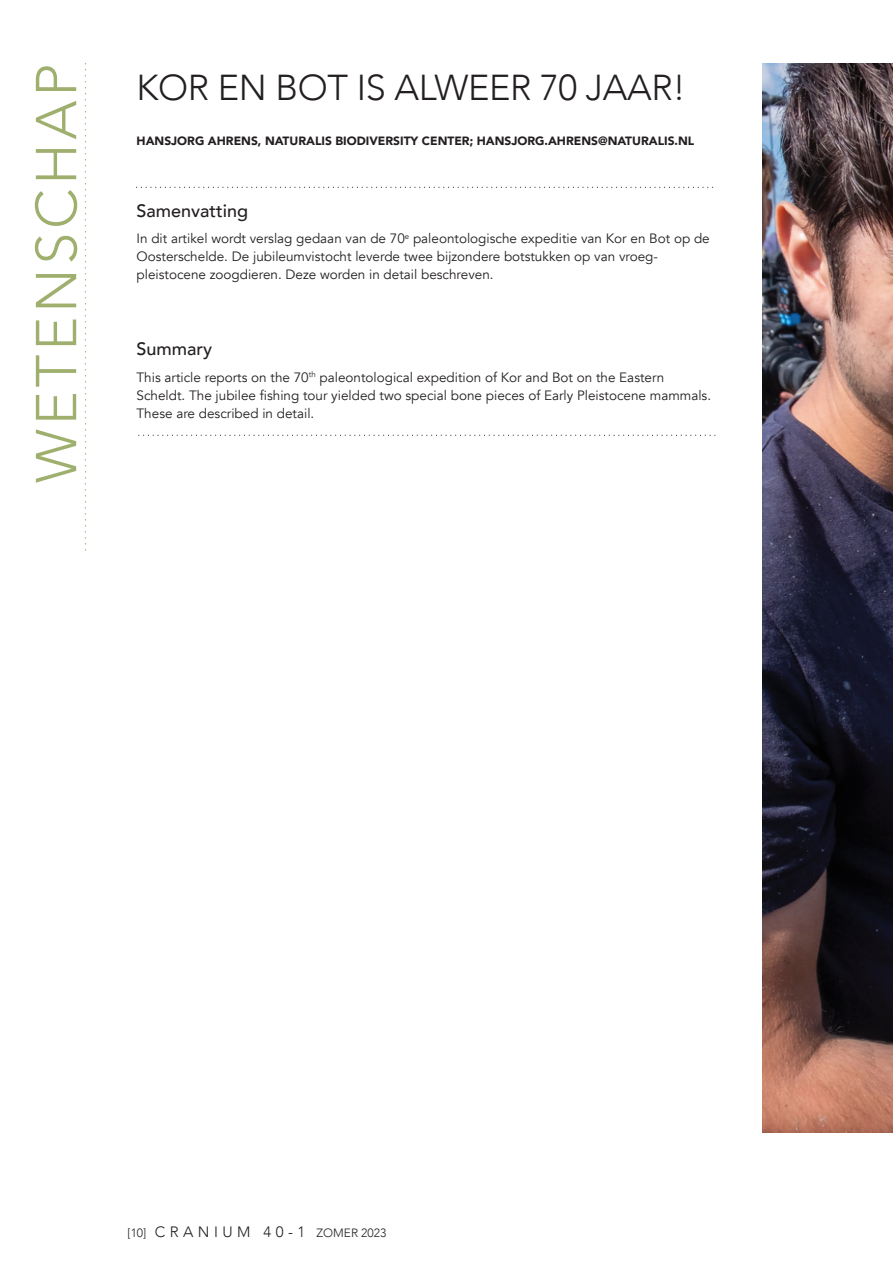
<style>
.page{position:relative;width:893px;height:1263px;background:#fff}
.page>*{position:absolute;margin:0;border:0;box-sizing:border-box;transform-origin:0 0}
.t1{font:300 57px "Avenir";letter-spacing:.07em;color:#9eaf6e}
.t2{font:300 36px "Avenir";letter-spacing:-.01em;color:#231f20}
.t3{font:500 18px "Avenir";color:#231f20}
.t4{font:13.5px/18px "Avenir";color:#231f20}
.t5{font:900 12px "Avenir";color:#231f20}
.t6{font:300 12px "Avenir";color:#231f20}
.s1{font-size:15px}
</style>
<div class="page">
<svg style="left:85px;top:64px;width:1px;height:487px"></svg>
<svg style="left:140px;top:187px;width:574px;height:1px"></svg>
<svg style="left:138px;top:435px;width:577px;height:1px"></svg>
<img style="left:762px;top:64px;width:131px;height:1068px">
<h1 class="t1" style="left:19px;top:483px;width:421px;rotate:-90deg">WETENSCHAP</h1>
<h2 class="t2" style="left:137px;top:63px;width:551px">KOR EN BOT IS ALWEER 70 JAAR!</h2>
<p class="t5" style="left:137px;top:132px;width:559px">HANSJORG AHRENS, NATURALIS BIODIVERSITY CENTER; HANSJORG.AHRENS@NATURALIS.NL</p>
<h3 class="t3" style="left:137px;top:198px;width:113px">Samenvatting</h3>
<p class="t4" style="left:137px;top:229px;width:575px">In dit artikel wordt verslag gedaan van de 70<sup>e</sup> paleontologische expeditie van Kor en Bot op de<br>Oosterschelde. De jubileumvistocht leverde twee bĳzondere botstukken op van vroeg&shy;pleistocene zoogdieren. Deze worden in detail beschreven.</p>
<h3 class="t3" style="left:137px;top:337px;width:77px">Summary</h3>
<p class="t4" style="left:137px;top:368px;width:576px">This article reports on the 70<sup>th</sup> paleontological expedition of Kor and Bot on the Eastern<br>Scheldt. The jubilee fishing tour yielded two special bone pieces of Early Pleistocene mammals.<br>These are described in detail.</p>
<p class="t6" style="left:128px;top:1225px;width:260px">[10] <span class="s1">CRANIUM 40-1</span> ZOMER2023</p>
</div>
